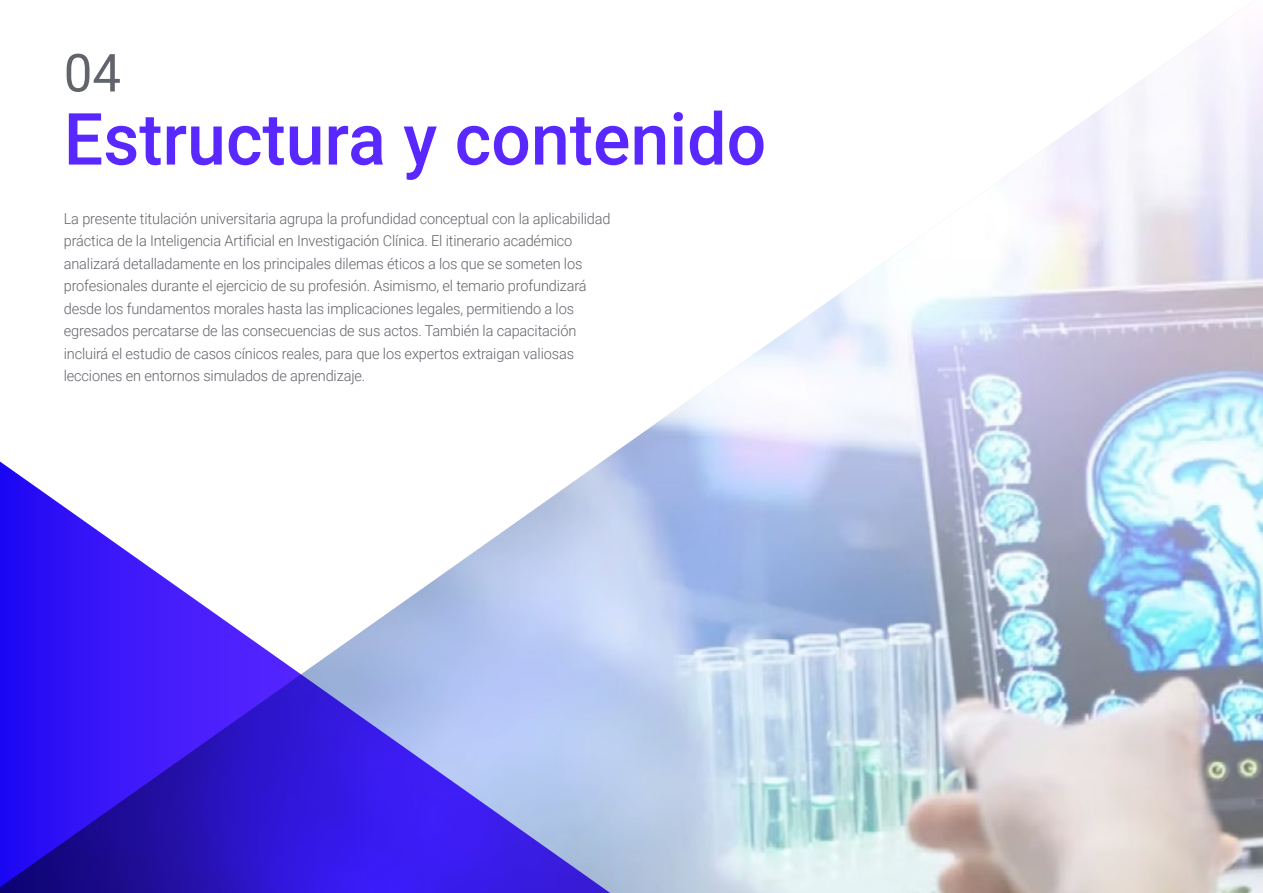
<style>
.page{position:relative;width:1263px;height:893px;background:#fff}
.page>*{position:absolute;margin:0;border:0;box-sizing:border-box;transform-origin:0 0}
.t1{font:500 72px "Roboto";color:#5927ff}
.t2{font:52.5px "Roboto";color:#61646a}
.t3{font:300 15px/22.5px "Roboto";letter-spacing:-.01em;color:#61646a}
</style>
<div class="page">
<img style="left:624px;top:26px;width:639px;height:867px">
<svg style="left:0;top:446px;width:640px;height:447px"></svg>
<h2 class="t2" style="left:64px;top:36px;width:59px">04</h2>
<h1 class="t1" style="left:64px;top:89px;width:704px">Estructura y contenido</h1>
<p class="t3" style="left:64px;top:207px;width:548px">La presente titulación universitaria agrupa la profundidad conceptual con la aplicabilidad práctica de la Inteligencia Artificial en Investigación Clínica. El itinerario académico analizará detalladamente en los principales dilemas éticos a los que se someten los profesionales durante el ejercicio de su profesión. Asimismo, el temario profundizará desde los fundamentos morales hasta las implicaciones legales, permitiendo a los egresados percatarse de las consecuencias de sus actos. También la capacitación incluirá el estudio de casos cínicos reales, para que los expertos extraigan valiosas lecciones en entornos simulados de aprendizaje.</p>
</div>
